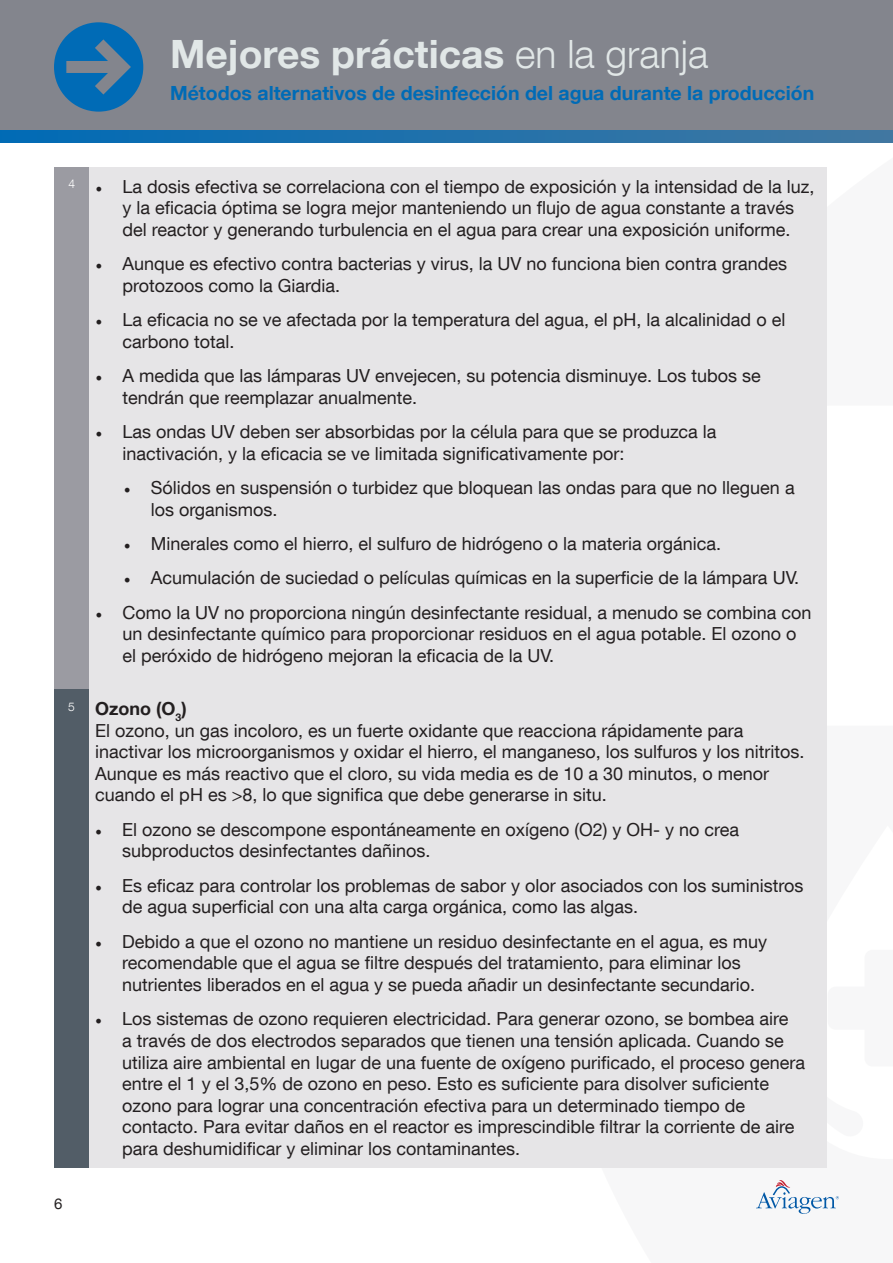
<style>
.page{position:relative;width:893px;height:1263px;background:#fff}
.page>*{position:absolute;margin:0;border:0;box-sizing:border-box;transform-origin:0 0}
.t1{font:700 39px "Helvetica Neue LT Com";color:#e1e7e7}
.t2{font:700 19.5px "Helvetica Neue LT Com";color:#006bb6}
.t3{font:18px/21.6px "Helvetica Neue LT Com";color:#231f20}
.t4{font:15px "Helvetica Neue LT Com";color:#231f20}
.s1{font-weight:300}
.s2{font-family:"Minion Pro"}
.s3{font-weight:700}
</style>
<div class="page">
<svg style="left:756px;top:1180px;width:83px;height:34px"></svg>
<div style="left:0;top:0;width:893px;height:143px;background:#83858d"></div>
<div style="left:54px;top:22px;width:89px;height:90px;background:#006bb6;border-radius:50%"></div>
<svg style="left:95px;top:27px;width:44px;height:80px"></svg>
<div style="left:66px;top:61px;width:52px;height:12px;background:#83858d"></div>
<svg style="left:0;top:131px;width:893px;height:12px;background:#2071ab"></svg>
<div style="left:54px;top:167px;width:36px;height:522px;background:#9b9ba2"></div>
<div style="left:90px;top:167px;width:737px;height:522px;background:#e6e5e7"></div>
<div style="left:54px;top:689px;width:35px;height:479px;background:#525d67"></div>
<div style="left:89px;top:689px;width:738px;height:479px;background:#e6e5e7"></div>
<h1 class="t1" style="left:170px;top:29px;width:540px">Mejores prácticas <span class="s1">en la granja</span></h1>
<p class="t2" style="left:170px;top:80px;width:646px">Métodos alternativos de desinfección del agua durante la producción</p>
<p class="t3" style="left:123px;top:175px;width:693px;text-indent:-54px"><sup>4</sup> <span class="s2">•</span> La dosis efectiva se correlaciona con el tiempo de exposición y la intensidad de la luz, y la eficacia óptima se logra mejor manteniendo un flujo de agua constante a través del reactor y generando turbulencia en el agua para crear una exposición uniforme.</p>
<p class="t3" style="left:123px;top:252px;width:666px;text-indent:-27px"><span class="s2">•</span> Aunque es efectivo contra bacterias y virus, la UV no funciona bien contra grandes protozoos como la Giardia.</p>
<p class="t3" style="left:123px;top:308px;width:664px;text-indent:-27px"><span class="s2">•</span> La eficacia no se ve afectada por la temperatura del agua, el pH, la alcalinidad o el carbono total.</p>
<p class="t3" style="left:123px;top:364px;width:640px;text-indent:-27px"><span class="s2">•</span> A medida que las lámparas UV envejecen, su potencia disminuye. Los tubos se tendrán que reemplazar anualmente.</p>
<p class="t3" style="left:123px;top:420px;width:596px;text-indent:-27px"><span class="s2">•</span> Las ondas UV deben ser absorbidas por la célula para que se produzca la inactivación, y la eficacia se ve limitada significativamente por:</p>
<p class="t3" style="left:151px;top:476px;width:645px;text-indent:-27px"><span class="s2">•</span> Sólidos en suspensión o turbidez que bloquean las ondas para que no lleguen a los organismos.</p>
<p class="t3" style="left:124px;top:532px;width:599px"><span class="s2">•</span> Minerales como el hierro, el sulfuro de hidrógeno o la materia orgánica.</p>
<p class="t3" style="left:124px;top:567px;width:677px"><span class="s2">•</span> Acumulación de suciedad o películas químicas en la superficie de la lámpara UV.</p>
<p class="t3" style="left:123px;top:601px;width:690px;text-indent:-27px"><span class="s2">•</span> Como la UV no proporciona ningún desinfectante residual, a menudo se combina con un desinfectante químico para proporcionar residuos en el agua potable. El ozono o el peróxido de hidrógeno mejoran la eficacia de la UV.</p>
<p class="t3" style="left:95px;top:697px;width:711px;text-indent:-27px"><sup>5</sup> <span class="s3">Ozono (O</span><sub>3</sub><span class="s3">)<br></span>El ozono, un gas incoloro, es un fuerte oxidante que reacciona rápidamente para inactivar los microorganismos y oxidar el hierro, el manganeso, los sulfuros y los nitritos.<br>Aunque es más reactivo que el cloro, su vida media es de 10 a 30 minutos, o menor cuando el pH es &gt;8, lo que significa que debe generarse in situ.</p>
<p class="t3" style="left:122px;top:818px;width:618px;text-indent:-27px"><span class="s2">•</span> El ozono se descompone espontáneamente en oxígeno (O2) y OH- y no crea subproductos desinfectantes dañinos.</p>
<p class="t3" style="left:122px;top:874px;width:683px;text-indent:-27px"><span class="s2">•</span> Es eficaz para controlar los problemas de sabor y olor asociados con los suministros de agua superficial con una alta carga orgánica, como las algas.</p>
<p class="t3" style="left:122px;top:930px;width:646px;text-indent:-27px"><span class="s2">•</span> Debido a que el ozono no mantiene un residuo desinfectante en el agua, es muy recomendable que el agua se filtre después del tratamiento, para eliminar los nutrientes liberados en el agua y se pueda añadir un desinfectante secundario.</p>
<p class="t3" style="left:122px;top:1008px;width:684px;text-indent:-27px"><span class="s2">•</span> Los sistemas de ozono requieren electricidad. Para generar ozono, se bombea aire<br>a través de dos electrodos separados que tienen una tensión aplicada. Cuando se utiliza aire ambiental en lugar de una fuente de oxígeno purificado, el proceso genera entre el 1 y el 3,5% de ozono en peso. Esto es suficiente para disolver suficiente ozono para lograr una concentración efectiva para un determinado tiempo de contacto. Para evitar daños en el reactor es imprescindible filtrar la corriente de aire para deshumidificar y eliminar los contaminantes.</p>
<p class="t4" style="left:54px;top:1194px;width:10px">6</p>
</div>
